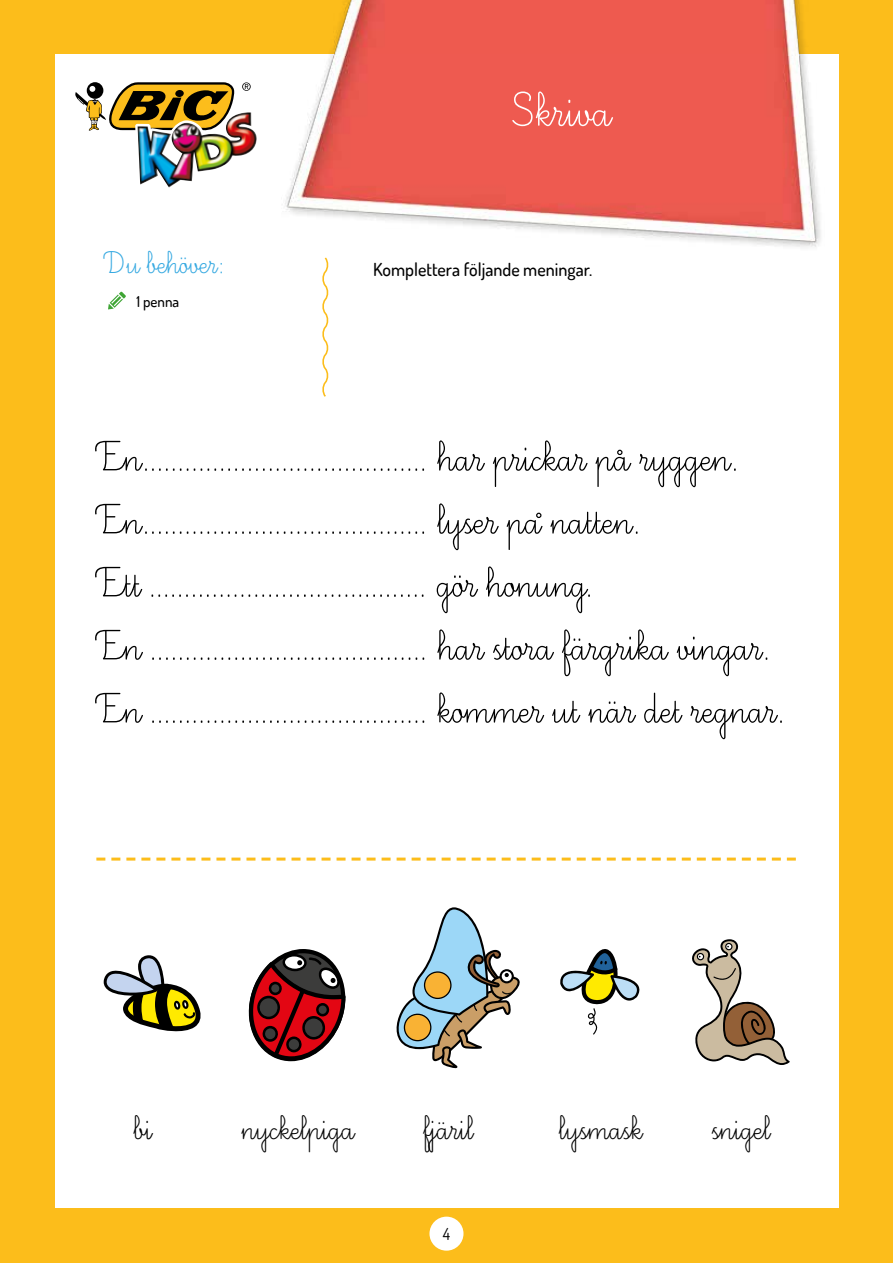
<style>
.page{position:relative;width:893px;height:1263px;background:#fcbd1b}
.page>*{position:absolute;margin:0;border:0;box-sizing:border-box;transform-origin:0 0}
.t1{font:60px "Ecriture A Romain Orne";color:#fff}
.t2{font:52.5px/63px "Ecriture A Romain Orne";color:#000}
.t3{font:42px "Ecriture A Romain Orne";color:#000}
.t4{font:39px "Ecriture A Romain Orne";color:#36a9e1}
.t5{font:500 18px "Dosis";color:#000}
.t6{font:16.5px "Dosis";color:#000}
.t7{font:500 15px "Dosis";color:#000}
</style>
<div class="page">
<div style="left:55px;top:55px;width:783px;height:1153px;background:#fff"></div>
<div style="left:429px;top:1216px;width:34px;height:35px;background:#fff;border-radius:50%"></div>
<img style="left:282px;top:0;width:543px;height:247px">
<svg style="left:75px;top:82px;width:176px;height:53px"></svg>
<img style="left:138px;top:112px;width:119px;height:76px">
<svg style="left:322px;top:257px;width:7px;height:140px"></svg>
<svg style="left:108px;top:292px;width:18px;height:17px"></svg>
<svg style="left:96px;top:857px;width:700px;height:3px"></svg>
<svg style="left:103px;top:955px;width:98px;height:77px"></svg>
<svg style="left:248px;top:949px;width:98px;height:113px"></svg>
<svg style="left:396px;top:907px;width:124px;height:161px"></svg>
<svg style="left:692px;top:939px;width:98px;height:126px"></svg>
<svg style="left:560px;top:949px;width:80px;height:85px"></svg>
<svg style="left:617px;top:450px;width:5px;height:5px"></svg>
<svg style="left:536px;top:513px;width:5px;height:5px"></svg>
<p class="t1" style="left:512px;top:81px;width:99px">Skriva</p>
<p class="t4" style="left:105px;top:244px;width:121px">Du behöver:</p>
<p class="t5" style="left:373px;top:258px;width:221px">Komplettera följande meningar.</p>
<p class="t7" style="left:136px;top:292px;width:44px">1 penna</p>
<p class="t2" style="left:96px;top:428px;width:690px">En......................................... har prickar pa ryggen.<br>En......................................... lyser pa natten.<br>Ett ........................................ gör honung.<br>En ........................................ har stora färgrika vingar.<br>En ........................................ kommer ut när det regnar.</p>
<p class="t3" style="left:133px;top:1108px;width:20px">bi</p>
<p class="t3" style="left:240px;top:1108px;width:115px">nyckelpiga</p>
<p class="t3" style="left:422px;top:1108px;width:52px">fjäril</p>
<p class="t3" style="left:558px;top:1108px;width:86px">lysmask</p>
<p class="t3" style="left:711px;top:1108px;width:60px">snigel</p>
<p class="t6" style="left:443px;top:1223px;width:9px">4</p>
</div>
